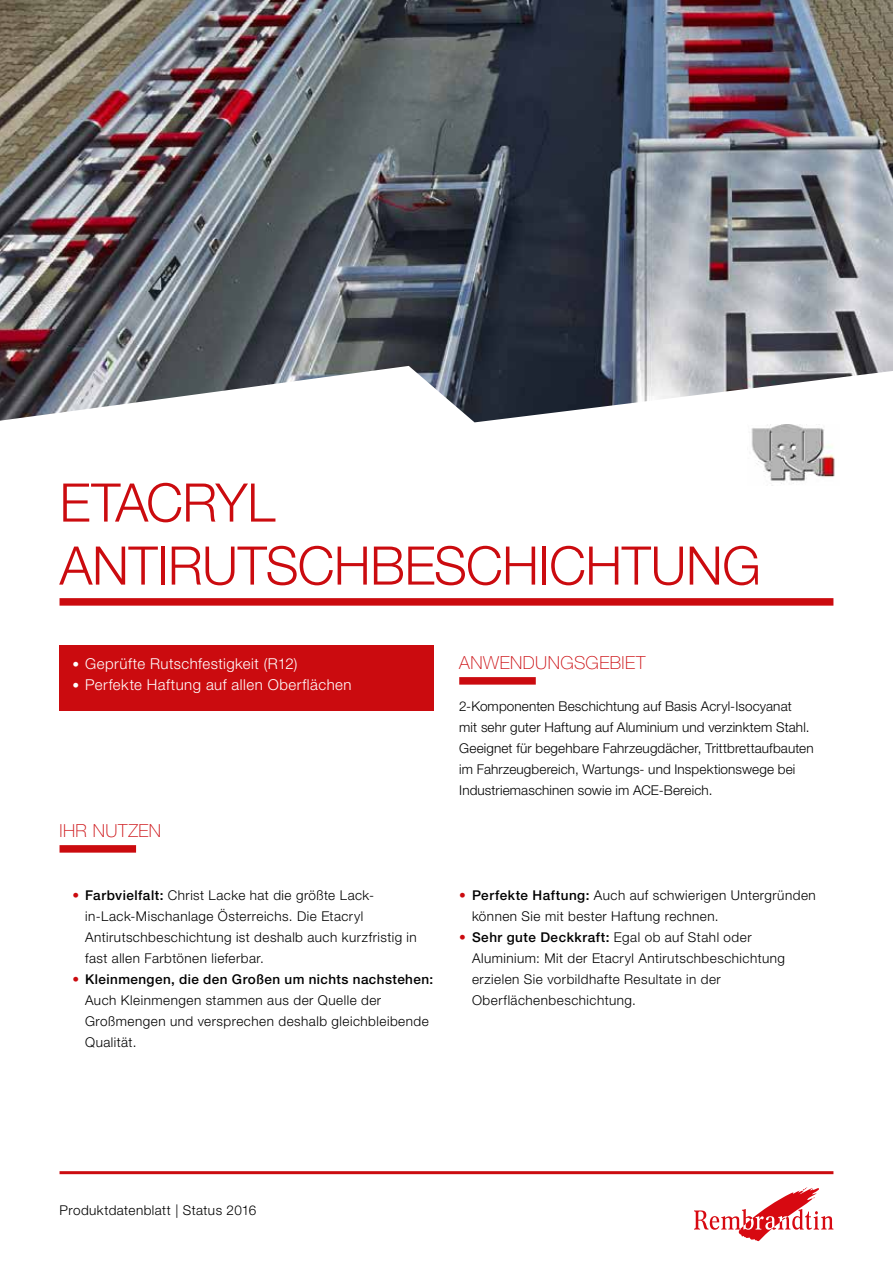
<style>
.page{position:relative;width:893px;height:1263px;background:#fff}
.page>*{position:absolute;margin:0;border:0;box-sizing:border-box;transform-origin:0 0}
.t1{font:300 53.25px/63px "Helvetica Neue LTW1 G";letter-spacing:-.01em;color:#cb0b0f}
.t2{font:100 18px "Helvetica Neue LTW1 G";letter-spacing:.025em;color:#cb0b0f}
.t3{font:300 15px "Helvetica Neue LTW1 G";letter-spacing:.03em;color:#fff}
.t4{font:300 13.5px/21px "Helvetica Neue LTW1 G";letter-spacing:.035em;color:#000}
.t5{font:300 13.5px/21px "Helvetica Neue LTW1 G";letter-spacing:.01em;color:#000}
.s1{font-size:13.5px}
.s2{font-weight:100;color:#cb0b0f}
.s3{font-weight:500}
</style>
<div class="page">
<hr style="left:60px;top:1171px;width:773px;height:3px;background:#cb0b0f">
<svg style="left:694px;top:1187px;width:139px;height:54px"></svg>
<div style="left:60px;top:598px;width:773px;height:8px;background:#cb0b0f"></div>
<div style="left:60px;top:645px;width:374px;height:66px;background:#cb0b0f"></div>
<div style="left:60px;top:845px;width:76px;height:8px;background:#cb0b0f"></div>
<img style="left:751px;top:424px;width:84px;height:60px">
<div style="left:459px;top:677px;width:77px;height:8px;background:#cb0b0f"></div>
<img style="left:0;top:0;width:893px;height:422px">
<h1 class="t1" style="left:60px;top:471px;width:703px">ETACRYL<br>ANTIRUTSCHBESCHICHTUNG</h1>
<p class="t3" style="left:72px;top:654px;width:226px"><span class="s1">•</span> Geprüfte Rutschfestigkeit (R12)</p>
<p class="t3" style="left:72px;top:675px;width:281px"><span class="s1">•</span> Perfekte Haftung auf allen Oberflächen</p>
<h2 class="t2" style="left:60px;top:819px;width:103px">IHR NUTZEN</h2>
<p class="t4" style="left:85px;top:884px;width:333px;text-indent:-13px"><span class="s2">•</span> <span class="s3">Farbvielfalt:</span> Christ Lacke hat die größte Lack&shy;in-Lack-Mischanlage Österreichs. Die Etacryl Antirutschbeschichtung ist deshalb auch kurzfristig in fast allen Farbtönen lieferbar.</p>
<p class="t4" style="left:85px;top:968px;width:350px;text-indent:-13px"><span class="s2">•</span> <span class="s3">Kleinmengen, die den Großen um nichts nachstehen:<br></span>Auch Kleinmengen stammen aus der Quelle der Großmengen und versprechen deshalb gleichbleibende Qualität.</p>
<h2 class="t2" style="left:459px;top:651px;width:188px">ANWENDUNGSGEBIET</h2>
<p class="t5" style="left:459px;top:695px;width:356px">2-Komponenten Beschichtung auf Basis Acryl-Isocyanat<br>mit sehr guter Haftung auf Aluminium und verzinktem Stahl.<br>Geeignet für begehbare Fahrzeugdächer, Trittbrettaufbauten im Fahrzeugbereich, Wartungs- und Inspektionswege bei Industriemaschinen sowie im ACE-Bereich.</p>
<p class="t4" style="left:472px;top:884px;width:345px;text-indent:-13px"><span class="s2">•</span> <span class="s3">Perfekte Haftung:</span> Auch auf schwierigen Untergründen können Sie mit bester Haftung rechnen.</p>
<p class="t4" style="left:472px;top:926px;width:314px;text-indent:-13px"><span class="s2">•</span> <span class="s3">Sehr gute Deckkraft:</span> Egal ob auf Stahl oder Aluminium: Mit der Etacryl Antirutschbeschichtung erzielen Sie vorbildhafte Resultate in der Oberflächenbeschichtung.</p>
<p class="t4" style="left:60px;top:1200px;width:198px">Produktdatenblatt | Status 2016</p>
</div>
